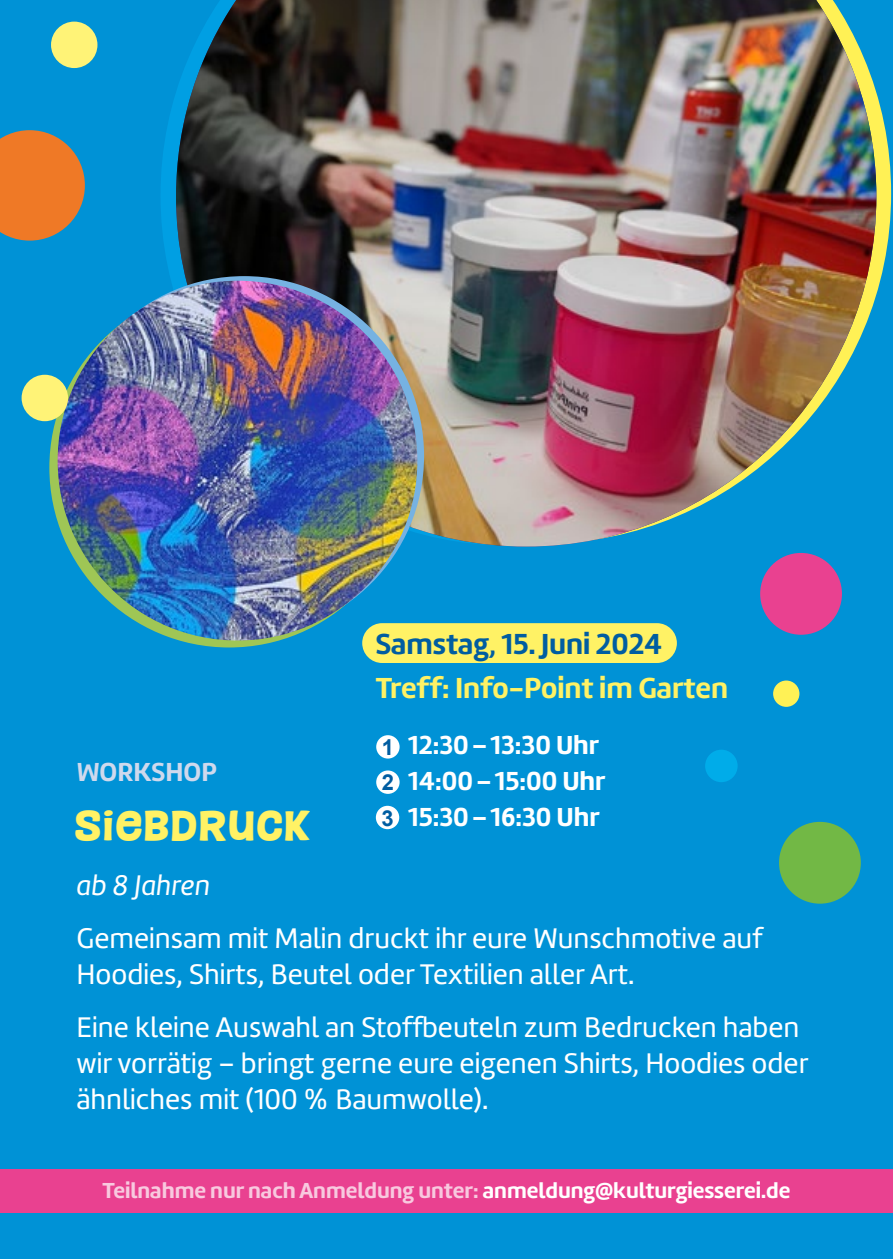
<style>
.page{position:relative;width:893px;height:1259px;background:#0092d6}
.page>*{position:absolute;margin:0;border:0;box-sizing:border-box;transform-origin:0 0}
.t1{font:46.5px "Paradise Point X Tall";letter-spacing:.025em;color:#fff265}
.t2{font:700 30px "Marine";color:#fff265}
.t3{font:700 30px "Marine";color:#005da1}
.t4{font:29.4px/36px "Marine";color:#fff}
.t5{font:italic 29.4px "Marine";color:#fff}
.t6{font:700 27px/36px "Marine";color:#fff}
.t7{font:700 27px "Marine";color:#cfd9ed}
.t8{font:700 22.5px "Marine";color:#f8c9df}
.t9{font:700 21.9px/35.4px "Arial";color:#005da1;text-align:justify}
.s1{color:#fff}
</style>
<div class="page">
<svg style="left:876px;top:92px;width:15px;height:203px;fill:#fff155"></svg>
<img style="left:176px;top:0;width:700px;height:546px">
<div style="left:362px;top:623px;width:315px;height:40px;background:#fff265;border-radius:20px"></div>
<svg style="left:49px;top:288px;width:360px;height:359px;background:#96bf5b"></svg>
<svg style="left:64px;top:276px;width:360px;height:360px;background:#75acd9"></svg>
<img style="left:58px;top:281px;width:359px;height:359px;border-radius:180px">
<div style="left:376px;top:735px;width:24px;height:23px;background:#fff;border-radius:50%"></div>
<div style="left:376px;top:770px;width:24px;height:24px;background:#fff;border-radius:50%"></div>
<div style="left:376px;top:806px;width:23px;height:23px;background:#fff;border-radius:50%"></div>
<svg style="left:0;top:130px;width:85px;height:111px"></svg>
<div style="left:773px;top:680px;width:26px;height:27px;background:#fff155;border-radius:50%"></div>
<div style="left:22px;top:375px;width:46px;height:46px;background:#fff377;border-radius:50%"></div>
<div style="left:705px;top:749px;width:33px;height:33px;background:#00ace9;border-radius:50%"></div>
<div style="left:51px;top:22px;width:46px;height:46px;background:#fff377;border-radius:50%"></div>
<div style="left:760px;top:553px;width:82px;height:82px;background:#e94190;border-radius:50%"></div>
<div style="left:779px;top:822px;width:82px;height:81px;background:#72b845;border-radius:50%"></div>
<hr style="left:892px;top:0;width:1px;height:1259px;background:#006fa5">
<img style="left:892px;top:608px;width:1px;height:648px">
<div style="left:0;top:1169px;width:893px;height:43px;background:#e94190"></div>
<p class="t7" style="left:77px;top:754px;width:142px">WORKSHOP</p>
<h1 class="t1" style="left:74px;top:799px;width:238px">SIEBDrUcK</h1>
<p class="t3" style="left:376px;top:624px;width:288px">Samstag, 15. Juni 2024</p>
<p class="t2" style="left:376px;top:668px;width:354px">Treff: Info-Point im Garten</p>
<p class="t9" style="left:382px;top:730px;width:14px">1<br>2<br>3</p>
<p class="t6" style="left:408px;top:727px;width:199px">12:30–13:30 Uhr<br>14:00–15:00 Uhr<br>15:30–16:30 Uhr</p>
<p class="t5" style="left:77px;top:866px;width:135px">ab 8 Jahren</p>
<p class="t4" style="left:77px;top:919px;width:687px">Gemeinsam mit Malin druckt ihr eure Wunschmotive auf<br>Hoodies, Shirts, Beutel oder Textilien aller Art.</p>
<p class="t4" style="left:77px;top:1008px;width:733px">Eine kleine Auswahl an Stoffbeuteln zum Bedrucken haben wir vorrätig – bringt gerne eure eigenen Shirts, Hoodies oder ähnliches mit (100 % Baumwolle).</p>
<p class="t8" style="left:103px;top:1176px;width:689px">Teilnahme nur nach Anmeldung unter: <span class="s1">anmeldung@kulturgiesserei.de</span></p>
</div>
